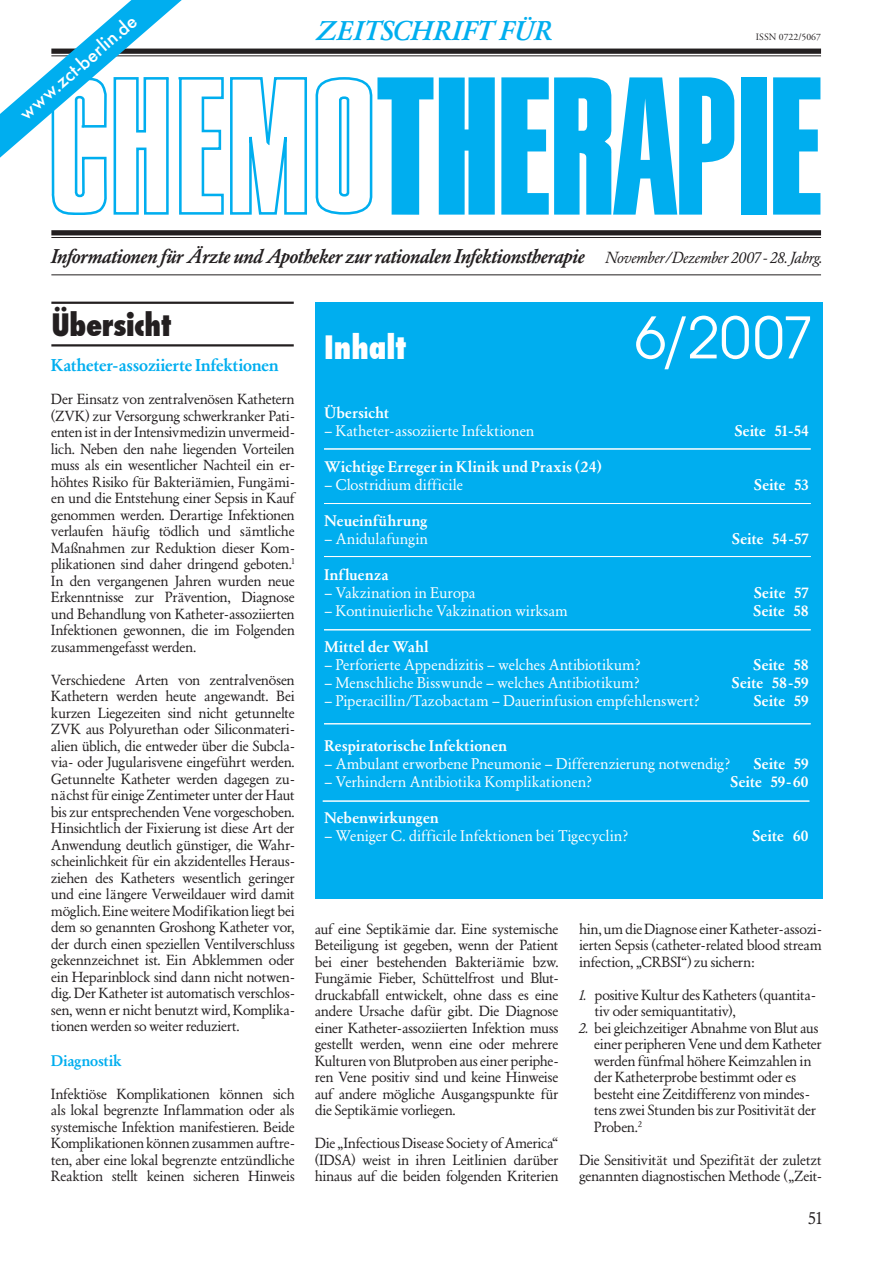
<style>
.page{position:relative;width:893px;height:1263px;background:#fff}
.page>*{position:absolute;margin:0;border:0;box-sizing:border-box;transform-origin:0 0}
.t1{font:63px "Avant Garde ITC";color:#fff}
.t2{font:800 condensed 31.5px "Futura";color:#fff}
.t3{font:800 condensed 30px "Futura";letter-spacing:-.01em;color:#231f20}
.t4{font:italic 27.75px "Sh Garamond Nr 2 Medium";letter-spacing:.03em;color:#00aeef}
.t5{font:italic 20.4px "Sh Garamond Nr 2 Medium";letter-spacing:.01em;color:#231f20}
.t6{font:500 18px "Futura";color:#fff}
.t7{font:18px "Sh Garamond Nr 2";color:#231f20}
.t8{font:17.55px "Sh Garamond Nr 2 Medium Nor";letter-spacing:.005em;color:#00aeef}
.t9{font:italic 16.5px "Sh Garamond Nr 2";letter-spacing:.01em;color:#231f20}
.t10{font:15.75px "Sh Garamond Nr 2";letter-spacing:.03em;color:#fff}
.t11{font:15.75px "Sh Garamond Nr 2 Medium Nor";letter-spacing:.025em;color:#fff}
.t12{font:15.75px "Sh Garamond Nr 2 Medium Nor";letter-spacing:.015em;color:#00aeef}
.t13{font:15px/16.5px "Sh Garamond Nr 2";letter-spacing:.01em;color:#231f20;text-align:justify}
.t14{font:9.75px "Adobe Garamond";color:#231f20}
.s1{font-style:italic}
</style>
<div class="page">
<div style="left:51px;top:49px;width:770px;height:5px;background:#231f20"></div>
<hr style="left:51px;top:55px;width:770px;height:1px;background:#231f20">
<div style="left:51px;top:230px;width:770px;height:5px;background:#231f20"></div>
<hr style="left:51px;top:237px;width:770px;height:1px;background:#231f20">
<hr style="left:51px;top:274px;width:770px;height:1px;background:#231f20">
<svg style="left:315px;top:77px;width:118px;height:138px"></svg>
<svg style="left:439px;top:77px;width:56px;height:138px;background:#11b3f0"></svg>
<svg style="left:501px;top:77px;width:233px;height:138px"></svg>
<div style="left:741px;top:77px;width:26px;height:138px;background:#00aeef"></div>
<svg style="left:773px;top:77px;width:47px;height:138px"></svg>
<hr style="left:51px;top:302px;width:243px;height:2px;background:#231f20">
<hr style="left:51px;top:344px;width:243px;height:2px;background:#231f20">
<div style="left:315px;top:302px;width:507px;height:596px;background:#00aeef"></div>
<hr style="left:324px;top:556px;width:487px;height:1px;background:#fff">
<hr style="left:324px;top:503px;width:487px;height:1px;background:#fff">
<hr style="left:324px;top:723px;width:487px;height:1px;background:#fff">
<hr style="left:324px;top:449px;width:487px;height:1px;background:#fff">
<hr style="left:324px;top:629px;width:487px;height:1px;background:#fff">
<svg style="left:0;top:0;width:308px;height:215px"></svg>
<hr style="left:323px;top:801px;width:486px;height:1px;background:#fff">
<p class="t6" style="left:14px;top:106px;width:150px;rotate:-41deg">www.zct-berlin.de</p>
<h3 class="t4" style="left:317px;top:16px;width:237px">ZEITSCHRIFT FÜR</h3>
<p class="t14" style="left:756px;top:31px;width:67px">ISSN 0722/5067</p>
<h3 class="t5" style="left:51px;top:245px;width:535px">Informationen für Ärzte und Apotheker zur rationalen Infektionstherapie</h3>
<p class="t9" style="left:605px;top:249px;width:219px">November / Dezember 2007 - 28. Jahrg.</p>
<h3 class="t3" style="left:51px;top:304px;width:121px">Übersicht</h3>
<p class="t8" style="left:51px;top:356px;width:229px">Katheter-assoziierte Infektionen</p>
<p class="t13" style="left:51px;top:391px;width:245px">Der Einsatz von zentralvenösen Kathetern (ZVK) zur Versorgung schwerkranker Pati&shy;enten ist in der Intensivmedizin unvermeid&shy;lich. Neben den nahe liegenden Vorteilen muss als ein wesentlicher Nachteil ein er&shy;höhtes Risiko für Bakteriämien, Fungämi&shy;en und die Entstehung einer Sepsis in Kauf genommen werden. Derartige Infektionen verlaufen häufig tödlich und sämtliche Maßnahmen zur Reduktion dieser Kom&shy;plikationen sind daher dringend geboten.<sup>1<br></sup>In den vergangenen Jahren wurden neue Erkenntnisse zur Prävention, Diagnose und Behandlung von Katheter-assoziierten Infektionen gewonnen, die im Folgenden zusammengefasst werden.</p>
<p class="t13" style="left:51px;top:671px;width:245px">Verschiedene Arten von zentralvenösen Kathetern werden heute angewandt. Bei kurzen Liegezeiten sind nicht getunnelte ZVK aus Polyurethan oder Siliconmateri&shy;alien üblich, die entweder über die Subcla&shy;via- oder Jugularisvene eingeführt werden.<br>Getunnelte Katheter werden dagegen zu&shy;nächst für einige Zentimeter unter der Haut bis zur entsprechenden Vene vorgeschoben.<br>Hinsichtlich der Fixierung ist diese Art der Anwendung deutlich günstiger, die Wahr&shy;scheinlichkeit für ein akzidentelles Heraus&shy;ziehen des Katheters wesentlich geringer und eine längere Verweildauer wird damit möglich. Eine weitere Modifikation liegt bei dem so genannten Groshong Katheter vor, der durch einen speziellen Ventilverschluss gekennzeichnet ist. Ein Abklemmen oder ein Heparinblock sind dann nicht notwen&shy;dig. Der Katheter ist automatisch verschlos&shy;sen, wenn er nicht benutzt wird, Komplika&shy;tionen werden so weiter reduziert.</p>
<p class="t12" style="left:51px;top:1052px;width:72px">Diagnostik</p>
<p class="t13" style="left:51px;top:1085px;width:245px">Infektiöse Komplikationen können sich als lokal begrenzte Inflammation oder als systemische Infektion manifestieren. Beide Komplikationen können zusammen auftre&shy;ten, aber eine lokal begrenzte entzündliche Reaktion stellt keinen sicheren Hinweis</p>
<h2 class="t2" style="left:324px;top:325px;width:84px">Inhalt</h2>
<h1 class="t1" style="left:635px;top:301px;width:180px">6/2007</h1>
<p class="t11" style="left:324px;top:404px;width:66px">Übersicht</p>
<p class="t10" style="left:324px;top:422px;width:211px">— Katheter-assoziierte Infektionen</p>
<p class="t11" style="left:735px;top:422px;width:75px">Seite 51-54</p>
<p class="t11" style="left:324px;top:458px;width:279px">Wichtige Erreger in Klinik und Praxis ( 24)</p>
<p class="t10" style="left:324px;top:476px;width:140px">— Clostridium difficile</p>
<p class="t11" style="left:754px;top:476px;width:56px">Seite 53</p>
<p class="t11" style="left:324px;top:512px;width:104px">Neueinführung</p>
<p class="t10" style="left:324px;top:530px;width:105px">– Anidulafungin</p>
<p class="t11" style="left:732px;top:530px;width:78px">Seite 54-57</p>
<p class="t11" style="left:324px;top:566px;width:65px">Influenza</p>
<p class="t10" style="left:324px;top:584px;width:153px">— Vakzination in Europa</p>
<p class="t11" style="left:754px;top:584px;width:56px">Seite 57</p>
<p class="t10" style="left:324px;top:602px;width:245px">— Kontinuierliche Vakzination wirksam</p>
<p class="t11" style="left:754px;top:602px;width:56px">Seite 58</p>
<p class="t11" style="left:324px;top:638px;width:106px">Mittel der Wahl</p>
<p class="t10" style="left:324px;top:656px;width:318px">– Perforierte Appendizitis – welches Antibiotikum?</p>
<p class="t11" style="left:754px;top:656px;width:56px">Seite 58</p>
<p class="t10" style="left:324px;top:674px;width:317px">– Menschliche Bisswunde – welches Antibiotikum?</p>
<p class="t11" style="left:732px;top:674px;width:78px">Seite 58-59</p>
<p class="t10" style="left:324px;top:692px;width:377px">– Piperacillin/Tazobactam – Dauerinfusion empfehlenswert?</p>
<p class="t11" style="left:754px;top:692px;width:56px">Seite 59</p>
<p class="t11" style="left:324px;top:737px;width:184px">Respiratorische Infektionen</p>
<p class="t10" style="left:324px;top:755px;width:407px">– Ambulant erworbene Pneumonie – Differenzierung notwendig?</p>
<p class="t11" style="left:754px;top:755px;width:56px">Seite 59</p>
<p class="t10" style="left:324px;top:773px;width:269px">– Verhindern Antibiotika Komplikationen?</p>
<p class="t11" style="left:731px;top:773px;width:79px">Seite 59-60</p>
<p class="t11" style="left:324px;top:809px;width:116px">Nebenwirkungen</p>
<p class="t10" style="left:324px;top:827px;width:305px">– Weniger C. difficile Infektionen bei Tigecyclin?</p>
<p class="t11" style="left:752px;top:827px;width:58px">Seite 60</p>
<p class="t13" style="left:315px;top:921px;width:245px">auf eine Septikämie dar. Eine systemische Beteiligung ist gegeben, wenn der Patient bei einer bestehenden Bakteriämie bzw.<br>Fungämie Fieber, Schüttelfrost und Blut&shy;druckabfall entwickelt, ohne dass es eine andere Ursache dafür gibt. Die Diagnose einer Katheter-assoziierten Infektion muss gestellt werden, wenn eine oder mehrere Kulturen von Blutproben aus einer periphe&shy;ren Vene positiv sind und keine Hinweise auf andere mögliche Ausgangspunkte für die Septikämie vorliegen.</p>
<p class="t13" style="left:315px;top:1135px;width:245px">Die „Infectious Disease Society of America“ (IDSA) weist in ihren Leitlinien darüber hinaus auf die beiden folgenden Kriterien</p>
<p class="t13" style="left:579px;top:921px;width:244px">hin, um die Diagnose einer Katheter-assozi&shy;ierten Sepsis (catheter-related blood stream infection, „CRBSI“) zu sichern:</p>
<p class="t13" style="left:595px;top:987px;width:222px;text-indent:-15px"><span class="s1">1.</span> positive Kultur des Katheters (quantita&shy;tiv oder semiquantitativ),</p>
<p class="t13" style="left:594px;top:1020px;width:229px;text-align:left;text-indent:-15px"><span class="s1">2.</span> bei gleichzeitiger Abnahme von Blut aus einer peripheren Vene und dem Katheter werden fünfmal höhere Keimzahlen in der Katheterprobe bestimmt oder es besteht eine Zeitdifferenz von mindes&shy;tens zwei Stunden bis zur Positivität der Proben.<sup>2</sup></p>
<p class="t13" style="left:579px;top:1152px;width:244px">Die Sensitivität und Spezifität der zuletzt genannten diagnostischen Methode („Zeit-</p>
<p class="t7" style="left:809px;top:1208px;width:15px">51</p>
</div>
